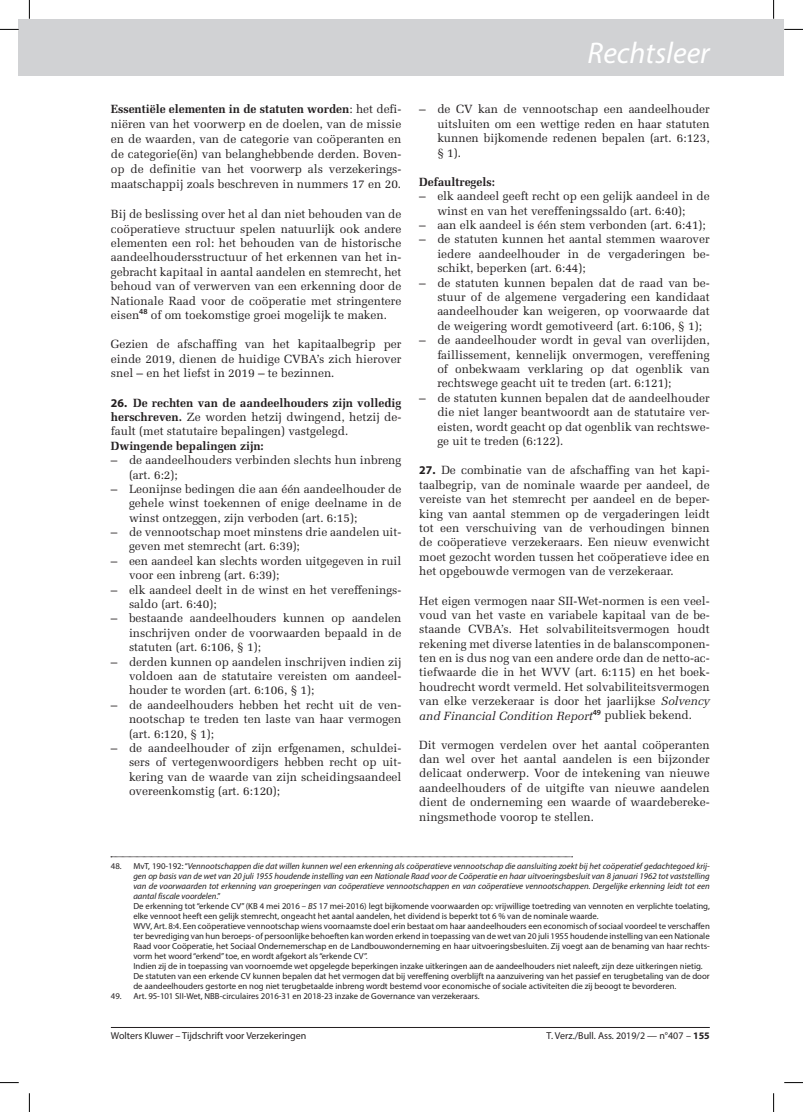
<style>
.page{position:relative;width:803px;height:1112px;background:#fff}
.page>*{position:absolute;margin:0;border:0;box-sizing:border-box;transform-origin:0 0}
.t1{font:italic 30px "Myriad Pro";color:#fff}
.t2{font:11.88px/14.4px "Melior LT Std";color:#231f20;text-align:justify}
.t3{font:700 11.88px "Melior LT Std";color:#231f20}
.t4{font:10px "Myriad Pro";color:#231f20}
.t5{font:8.75px/10px "Myriad Pro";color:#231f20}
.s1{font-weight:700}
.s2{font-family:"Myriad Pro";font-weight:700}
.s3{font-style:italic}
</style>
<div class="page">
<div style="left:19px;top:19px;width:765px;height:56px;background:#d1d2d4"></div>
<hr style="left:111px;top:1026px;width:599px;height:1px;background:#231f20">
<svg style="left:111px;top:856px;width:462px;height:1px"></svg>
<svg style="left:0;top:29px;width:19px;height:1px"></svg>
<svg style="left:784px;top:29px;width:19px;height:1px"></svg>
<svg style="left:0;top:1082px;width:19px;height:1px"></svg>
<svg style="left:784px;top:1082px;width:19px;height:1px"></svg>
<svg style="left:29px;top:0;width:1px;height:19px"></svg>
<svg style="left:29px;top:1093px;width:1px;height:18px"></svg>
<svg style="left:773px;top:0;width:1px;height:19px"></svg>
<svg style="left:773px;top:1093px;width:1px;height:18px"></svg>
<p class="t2" style="left:111px;top:102px;width:292px;line-height:15px"><span class="s1">Essentiële elementen in de statuten worden</span>: het defi&shy;niëren van het voorwerp en de doelen, van de missie en de waarden, van de categorie van coöperanten en de categorie(ën) van belanghebbende derden. Boven&shy;op de definitie van het voorwerp als verzekerings&shy;maatschappij zoals beschreven in nummers 17 en 20.</p>
<p class="t2" style="left:111px;top:207px;width:292px">Bij de beslissing over het al dan niet behouden van de coöperatieve structuur spelen natuurlijk ook andere elementen een rol: het behouden van de historische aandeelhoudersstructuur of het erkennen van het in&shy;gebracht kapitaal in aantal aandelen en stemrecht, het behoud van of verwerven van een erkenning door de Nationale Raad voor de coöperatie met stringentere eisen<sup>48</sup> of om toekomstige groei mogelijk te maken.</p>
<p class="t2" style="left:111px;top:337px;width:292px">Gezien de afschaffing van het kapitaalbegrip per einde 2019, dienen de huidige CVBA’s zich hierover snel – en het liefst in 2019 – te bezinnen.</p>
<p class="t2" style="left:111px;top:395px;width:292px"><span class="s2">26.</span> <span class="s1">De rechten van de aandeelhouders zijn volledig herschreven.</span> Ze worden hetzij dwingend, hetzij de&shy;fault (met statutaire bepalingen) vastgelegd.</p>
<p class="t3" style="left:111px;top:438px;width:155px">Dwingende bepalingen zijn:</p>
<p class="t2" style="left:129px;top:453px;width:274px;text-indent:-18px">– de aandeelhouders verbinden slechts hun inbreng (art. 6:2);</p>
<p class="t2" style="left:129px;top:481px;width:274px;text-indent:-18px">– Leonijnse bedingen die aan één aandeelhouder de gehele winst toekennen of enige deelname in de winst ontzeggen, zijn verboden (art. 6:15);</p>
<p class="t2" style="left:129px;top:524px;width:274px;text-indent:-18px">– de vennootschap moet minstens drie aandelen uit&shy;geven met stemrecht (art. 6:39);</p>
<p class="t2" style="left:129px;top:553px;width:274px;text-indent:-18px">– een aandeel kan slechts worden uitgegeven in ruil voor een inbreng (art. 6:39);</p>
<p class="t2" style="left:129px;top:582px;width:274px;text-indent:-18px">– elk aandeel deelt in de winst en het vereffenings&shy;saldo (art. 6:40);</p>
<p class="t2" style="left:129px;top:611px;width:274px;text-indent:-18px">– bestaande aandeelhouders kunnen op aandelen inschrijven onder de voorwaarden bepaald in de statuten (art. 6:106, § 1);</p>
<p class="t2" style="left:129px;top:654px;width:274px;text-indent:-18px">– derden kunnen op aandelen inschrijven indien zij voldoen aan de statutaire vereisten om aandeel&shy;houder te worden (art. 6:106, § 1);</p>
<p class="t2" style="left:129px;top:697px;width:274px;text-indent:-18px">– de aandeelhouders hebben het recht uit de ven&shy;nootschap te treden ten laste van haar vermogen (art. 6:120, § 1);</p>
<p class="t2" style="left:129px;top:740px;width:274px;text-indent:-18px">– de aandeelhouder of zijn erfgenamen, schuldei&shy;sers of vertegenwoordigers hebben recht op uit&shy;kering van de waarde van zijn scheidingsaandeel overeenkomstig (art. 6:120);</p>
<h1 class="t1" style="left:588px;top:34px;width:124px">Rechtsleer</h1>
<p class="t2" style="left:437px;top:102px;width:274px;text-indent:-18px">– de CV kan de vennootschap een aandeelhouder uitsluiten om een wettige reden en haar statuten kunnen bijkomende redenen bepalen (art. 6:123, § 1).</p>
<p class="t3" style="left:419px;top:175px;width:77px">Defaultregels:</p>
<p class="t2" style="left:419px;top:189px;width:292px;text-align:center">– elk aandeel geeft recht op een gelijk aandeel in de winst en van het vereffeningssaldo (art. 6:40);</p>
<p class="t2" style="left:419px;top:218px;width:288px">– aan elk aandeel is één stem verbonden (art. 6:41);</p>
<p class="t2" style="left:437px;top:232px;width:274px;text-indent:-18px">– de statuten kunnen het aantal stemmen waarover iedere aandeelhouder in de vergaderingen be&shy;schikt, beperken (art. 6:44);</p>
<p class="t2" style="left:437px;top:275px;width:274px;text-indent:-18px">– de statuten kunnen bepalen dat de raad van be&shy;stuur of de algemene vergadering een kandidaat aandeelhouder kan weigeren, op voorwaarde dat de weigering wordt gemotiveerd (art. 6:106, § 1);</p>
<p class="t2" style="left:437px;top:333px;width:274px;text-indent:-18px">– de aandeelhouder wordt in geval van overlijden, faillissement, kennelijk onvermogen, vereffening of onbekwaam verklaring op dat ogenblik van rechtswege geacht uit te treden (art. 6:121);</p>
<p class="t2" style="left:437px;top:390px;width:274px;text-indent:-18px">– de statuten kunnen bepalen dat de aandeelhouder die niet langer beantwoordt aan de statutaire ver&shy;eisten, wordt geacht op dat ogenblik van rechtswe&shy;ge uit te treden (6:122).</p>
<p class="t2" style="left:419px;top:463px;width:292px"><span class="s2">27.</span> De combinatie van de afschaffing van het kapi&shy;taalbegrip, van de nominale waarde per aandeel, de vereiste van het stemrecht per aandeel en de beper&shy;king van aantal stemmen op de vergaderingen leidt tot een verschuiving van de verhoudingen binnen de coöperatieve verzekeraars. Een nieuw evenwicht moet gezocht worden tussen het coöperatieve idee en het opgebouwde vermogen van de verzekeraar.</p>
<p class="t2" style="left:419px;top:593px;width:292px">Het eigen vermogen naar SII-Wet-normen is een veel&shy;voud van het vaste en variabele kapitaal van de be&shy;staande CVBA’s. Het solvabiliteitsvermogen houdt rekening met diverse latenties in de balanscomponen&shy;ten en is dus nog van een andere orde dan de netto-ac&shy;tiefwaarde die in het WVV (art. 6:115) en het boek&shy;houdrecht wordt vermeld. Het solvabiliteitsvermogen van elke verzekeraar is door het jaarlijkse <span class="s3">Solvency and Financial Condition Report</span><sup>49</sup> publiek bekend.</p>
<p class="t2" style="left:419px;top:737px;width:292px">Dit vermogen verdelen over het aantal coöperanten dan wel over het aantal aandelen is een bijzonder delicaat onderwerp. Voor de intekening van nieuwe aandeelhouders of de uitgifte van nieuwe aandelen dient de onderneming een waarde of waardebereke&shy;ningsmethode voorop te stellen.</p>
<p class="t5" style="left:133px;top:860px;width:578px;text-indent:-22px">48. MvT, 190-192: “<span class="s3">Vennootschappen die dat willen kunnen wel een erkenning als coöperatieve vennootschap die aansluiting zoekt bij het coöperatief gedachtegoed krij&shy;gen op basis van de wet van 20 juli 1955 houdende instelling van een Nationale Raad voor de Coöperatie en haar uitvoeringsbesluit van 8 januari 1962 tot vaststelling van de voorwaarden tot erkenning van groeperingen van coöperatieve vennootschappen en van coöperatieve vennootschappen. Dergelijke erkenning leidt tot een aantal fiscale voordelen</span>.”<br>De erkenning tot “erkende CV” (KB 4 mei 2016 – <span class="s3">BS</span> 17 mei-2016) legt bijkomende voorwaarden op: vrijwillige toetreding van vennoten en verplichte toelating, elke vennoot heeft een gelijk stemrecht, ongeacht het aantal aandelen, het dividend is beperkt tot 6 % van de nominale waarde.<br>WVV, Art. 8:4. Een coöperatieve vennootschap wiens voornaamste doel erin bestaat om haar aandeelhouders een economisch of sociaal voordeel te verschaffen ter bevrediging van hun beroeps- of persoonlijke behoeften kan worden erkend in toepassing van de wet van 20 juli 1955 houdende instelling van een Nationale Raad voor Coöperatie, het Sociaal Ondernemerschap en de Landbouwonderneming en haar uitvoeringsbesluiten. Zij voegt aan de benaming van haar rechts&shy;vorm het woord “erkend” toe, en wordt afgekort als “erkende CV”.<br>Indien zij de in toepassing van voornoemde wet opgelegde beperkingen inzake uitkeringen aan de aandeelhouders niet naleeft, zijn deze uitkeringen nietig.<br>De statuten van een erkende CV kunnen bepalen dat het vermogen dat bij vereffening overblijft na aanzuivering van het passief en terugbetaling van de door de aandeelhouders gestorte en nog niet terugbetaalde inbreng wordt bestemd voor economische of sociale activiteiten die zij beoogt te bevorderen.</p>
<p class="t5" style="left:111px;top:990px;width:370px">49. Art. 95-101 SII-Wet, NBB-circulaires 2016-31 en 2018-23 inzake de Governance van verzekeraars.</p>
<p class="t4" style="left:111px;top:1029px;width:197px">Wolters Kluwer – Tijdschrift voor Verzekeringen</p>
<p class="t4" style="left:547px;top:1029px;width:165px">T. Verz./Bull. Ass. 2019/2 — n°407 – <span class="s1">155</span></p>
</div>
